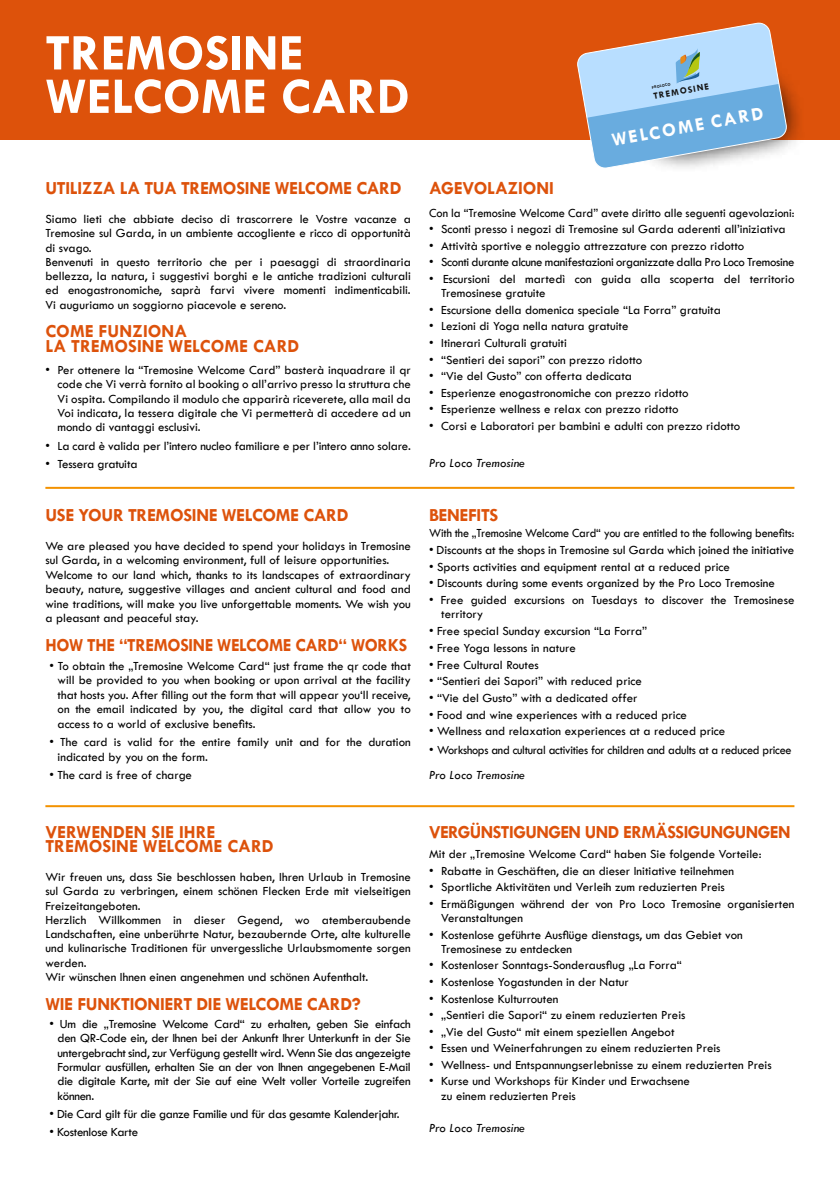
<style>
.page{position:relative;width:840px;height:1191px;background:#fff}
.page>*{position:absolute;margin:0;border:0;box-sizing:border-box;transform-origin:0 0}
.t1{font:700 51.8px/43.4px "Tw Cen";color:#fff}
.t2{font:700 19px "Tw Cen";color:#fff}
.t3{font:700 18.6px "Tw Cen";letter-spacing:-.02em;color:#dd520b}
.t4{font:700 18.6px/14.2px "Tw Cen";color:#dd520b}
.t5{font:700 18.6px "Tw Cen";letter-spacing:-.02em;color:#dd520b;scale:.96 1}
.t6{font:12.8px/14.2px "Tw Cen";color:#000}
.t7{font:12.8px "Tw Cen";letter-spacing:-.02em;color:#000}
.t8{font:12.8px "Tw Cen";color:#000;scale:.94 1}
.t9{font:12.8px "Tw Cen";color:#000;scale:.96 1}
.t10{font:italic 12.8px "Tw Cen";color:#000}
.t11{font:700 9.6px "Tw Cen";color:#141414}
.t12{font:700 4px "Tw Cen";color:#141414}
</style>
<div class="page">
<div style="left:0;top:0;width:839px;height:139px;background:#dd520b"></div>
<svg style="left:787px;top:83px;width:18px;height:64px"></svg>
<svg style="left:576px;top:22px;width:211px;height:146px"></svg>
<hr style="left:45px;top:487px;width:749px;height:2px;background:#f39200">
<hr style="left:45px;top:805px;width:749px;height:2px;background:#f39200">
<h1 class="t1" style="left:45px;top:30px;width:365px">TREMOSINE<br>WELCOME CARD</h1>
<h3 class="t3" style="left:45px;top:177px;width:357px">UTILIZZA LA TUA TREMOSINE WELCOME CARD</h3>
<p class="t6" style="left:45px;top:212px;width:367px">Siamo lieti che abbiate deciso di trascorrere le Vostre vacanze a Tremosine sul Garda, in un ambiente accogliente e ricco di opportunità di svago.<br>Benvenuti in questo territorio che per i paesaggi di straordinaria bellezza, la natura, i suggestivi borghi e le antiche tradizioni culturali ed enogastronomiche, saprà farvi vivere momenti indimenticabili.<br>Vi auguriamo un soggiorno piacevole e sereno.</p>
<h3 class="t4" style="left:45px;top:324px;width:255px">COME FUNZIONA<br>LA TREMOSINE WELCOME CARD</h3>
<p class="t6" style="left:58px;top:363px;width:354px;text-align:justify;text-indent:-12px">• Per ottenere la “Tremosine Welcome Card” basterà inquadrare il qr code che Vi verrà fornito al booking o all’arrivo presso la struttura che Vi ospita. Compilando il modulo che apparirà riceverete, alla mail da Voi indicata, la tessera digitale che Vi permetterà di accedere ad un mondo di vantaggi esclusivi.</p>
<p class="t6" style="left:45px;top:438px;width:367px">• La card è valida per l’intero nucleo familiare e per l’intero anno solare.</p>
<p class="t6" style="left:45px;top:457px;width:93px">• Tessera gratuita</p>
<h3 class="t3" style="left:45px;top:503px;width:304px">USE YOUR TREMOSINE WELCOME CARD</h3>
<p class="t6" style="left:45px;top:538px;width:367px">We are pleased you have decided to spend your holidays in Tremosine sul Garda, in a welcoming environment, full of leisure opportunities.<br>Welcome to our land which, thanks to its landscapes of extraordinary beauty, nature, suggestive villages and ancient cultural and food and wine traditions, will make you live unforgettable moments. We wish you a pleasant and peaceful stay.</p>
<h3 class="t5" style="left:45px;top:634px;width:378px">HOW THE “TREMOSINE WELCOME CARD“ WORKS</h3>
<p class="t6" style="left:58px;top:658px;width:354px;text-align:justify;text-indent:-8px">• To obtain the „Tremosine Welcome Card“ just frame the qr code that will be provided to you when booking or upon arrival at the facility that hosts you. After filling out the form that will appear you‘ll receive, on the email indicated by you, the digital card that allow you to access to a world of exclusive benefits.</p>
<p class="t6" style="left:58px;top:735px;width:354px;text-indent:-8px">• The card is valid for the entire family unit and for the duration indicated by you on the form.</p>
<p class="t6" style="left:49px;top:768px;width:144px">• The card is free of charge</p>
<h3 class="t4" style="left:45px;top:824px;width:230px">VERWENDEN SIE IHRE<br>TREMOSINE WELCOME CARD</h3>
<p class="t6" style="left:45px;top:869px;width:367px">Wir freuen uns, dass Sie beschlossen haben, Ihren Urlaub in Tremosine sul Garda zu verbringen, einem schönen Flecken Erde mit vielseitigen Freizeitangeboten.<br>Herzlich Willkommen in dieser Gegend, wo atemberaubende Landschaften, eine unberührte Natur, bezaubernde Orte, alte kulturelle und kulinarische Traditionen für unvergessliche Urlaubsmomente sorgen werden.<br>Wir wünschen Ihnen einen angenehmen und schönen Aufenthalt.</p>
<h3 class="t3" style="left:45px;top:992px;width:316px">WIE FUNKTIONIERT DIE WELCOME CARD?</h3>
<p class="t6" style="left:58px;top:1016px;width:354px;text-align:justify;text-indent:-8px">• Um die „Tremosine Welcome Card“ zu erhalten, geben Sie einfach den QR-Code ein, der Ihnen bei der Ankunft Ihrer Unterkunft in der Sie untergebracht sind, zur Verfügung gestellt wird. Wenn Sie das angezeigte Formular ausfüllen, erhalten Sie an der von Ihnen angegebenen E-Mail die digitale Karte, mit der Sie auf eine Welt voller Vorteile zugreifen können.</p>
<p class="t7" style="left:49px;top:1106px;width:351px">• Die Card gilt für die ganze Familie und für das gesamte Kalenderjahr.</p>
<p class="t7" style="left:49px;top:1124px;width:90px">• Kostenlose Karte</p>
<p class="t12" style="left:651px;top:85px;width:20px;rotate:-10deg">PROLOCO</p>
<p class="t11" style="left:652px;top:90px;width:58px;rotate:-10deg">TREMOSINE</p>
<h2 class="t2" style="left:609px;top:128px;width:155px;rotate:-10deg">WELCOME CARD</h2>
<h3 class="t3" style="left:429px;top:177px;width:126px">AGEVOLAZIONI</h3>
<p class="t9" style="left:429px;top:205px;width:382px">Con la “Tremosine Welcome Card” avete diritto alle seguenti agevolazioni:</p>
<p class="t6" style="left:429px;top:222px;width:358px">• Sconti presso i negozi di Tremosine sul Garda aderenti all’iniziativa</p>
<p class="t6" style="left:429px;top:239px;width:316px">• Attività sportive e noleggio attrezzature con prezzo ridotto</p>
<p class="t7" style="left:429px;top:255px;width:367px">• Sconti durante alcune manifestazioni organizzate dalla Pro Loco Tremosine</p>
<p class="t6" style="left:441px;top:272px;width:354px;text-indent:-12px">• Escursioni del martedì con guida alla scoperta del territorio<br>Tremosinese gratuite</p>
<p class="t6" style="left:429px;top:303px;width:293px">• Escursione della domenica speciale “La Forra” gratuita</p>
<p class="t6" style="left:429px;top:319px;width:201px">• Lezioni di Yoga nella natura gratuite</p>
<p class="t6" style="left:429px;top:336px;width:139px">• Itinerari Culturali gratuiti</p>
<p class="t6" style="left:429px;top:352px;width:215px">• “Sentieri dei sapori” con prezzo ridotto</p>
<p class="t6" style="left:429px;top:369px;width:204px">• “Vie del Gusto” con offerta dedicata</p>
<p class="t6" style="left:429px;top:385px;width:261px">• Esperienze enogastronomiche con prezzo ridotto</p>
<p class="t6" style="left:429px;top:402px;width:251px">• Esperienze wellness e relax con prezzo ridotto</p>
<p class="t6" style="left:429px;top:419px;width:313px">• Corsi e Laboratori per bambini e adulti con prezzo ridotto</p>
<p class="t10" style="left:429px;top:455px;width:97px">Pro Loco Tremosine</p>
<h3 class="t3" style="left:429px;top:503px;width:71px">BENEFITS</h3>
<p class="t8" style="left:429px;top:525px;width:390px">With the „Tremosine Welcome Card“ you are entitled to the following benefits:</p>
<p class="t6" style="left:429px;top:543px;width:366px">• Discounts at the shops in Tremosine sul Garda which joined the initiative</p>
<p class="t6" style="left:429px;top:559px;width:302px">• Sports activities and equipment rental at a reduced price</p>
<p class="t6" style="left:429px;top:576px;width:347px">• Discounts during some events organized by the Pro Loco Tremosine</p>
<p class="t6" style="left:441px;top:593px;width:354px;text-indent:-12px">• Free guided excursions on Tuesdays to discover the Tremosinese territory</p>
<p class="t6" style="left:429px;top:624px;width:219px">• Free special Sunday excursion “La Forra”</p>
<p class="t6" style="left:429px;top:640px;width:148px">• Free Yoga lessons in nature</p>
<p class="t6" style="left:429px;top:657px;width:111px">• Free Cultural Routes</p>
<p class="t6" style="left:429px;top:674px;width:214px">• “Sentieri dei Sapori” with reduced price</p>
<p class="t6" style="left:429px;top:690px;width:210px">• “Vie del Gusto” with a dedicated offer</p>
<p class="t6" style="left:429px;top:707px;width:259px">• Food and wine experiences with a reduced price</p>
<p class="t6" style="left:429px;top:724px;width:297px">• Wellness and relaxation experiences at a reduced price</p>
<p class="t7" style="left:429px;top:742px;width:364px">• Workshops and cultural activities for children and adults at a reduced pricee</p>
<p class="t10" style="left:429px;top:767px;width:97px">Pro Loco Tremosine</p>
<h3 class="t3" style="left:429px;top:821px;width:363px">VERGÜNSTIGUNGEN UND ERMÄSSIGUNGUNGEN</h3>
<p class="t6" style="left:429px;top:846px;width:334px">Mit der „Tremosine Welcome Card“ haben Sie folgende Vorteile:</p>
<p class="t6" style="left:429px;top:863px;width:306px">• Rabatte in Geschäften, die an dieser Initiative teilnehmen</p>
<p class="t6" style="left:429px;top:880px;width:297px">• Sportliche Aktivitäten und Verleih zum reduzierten Preis</p>
<p class="t6" style="left:441px;top:896px;width:354px;text-indent:-12px">• Ermäßigungen während der von Pro Loco Tremosine organisierten<br>Veranstaltungen</p>
<p class="t6" style="left:441px;top:927px;width:303px;text-indent:-12px">• Kostenlose geführte Ausflüge dienstags, um das Gebiet von<br>Tremosinese zu entdecken</p>
<p class="t6" style="left:429px;top:958px;width:254px">• Kostenloser Sonntags-Sonderausflug „La Forra“</p>
<p class="t6" style="left:429px;top:974px;width:201px">• Kostenlose Yogastunden in der Natur</p>
<p class="t6" style="left:429px;top:991px;width:131px">• Kostenlose Kulturrouten</p>
<p class="t6" style="left:429px;top:1008px;width:258px">• „Sentieri die Sapori“ zu einem reduzierten Preis</p>
<p class="t6" style="left:429px;top:1024px;width:247px">• „Vie del Gusto“ mit einem speziellen Angebot</p>
<p class="t6" style="left:429px;top:1041px;width:293px">• Essen und Weinerfahrungen zu einem reduzierten Preis</p>
<p class="t6" style="left:429px;top:1057px;width:344px">• Wellness- und Entspannungserlebnisse zu einem reduzierten Preis</p>
<p class="t6" style="left:441px;top:1074px;width:250px;text-indent:-12px">• Kurse und Workshops für Kinder und Erwachsene zu einem reduzierten Preis</p>
<p class="t10" style="left:429px;top:1120px;width:97px">Pro Loco Tremosine</p>
</div>
